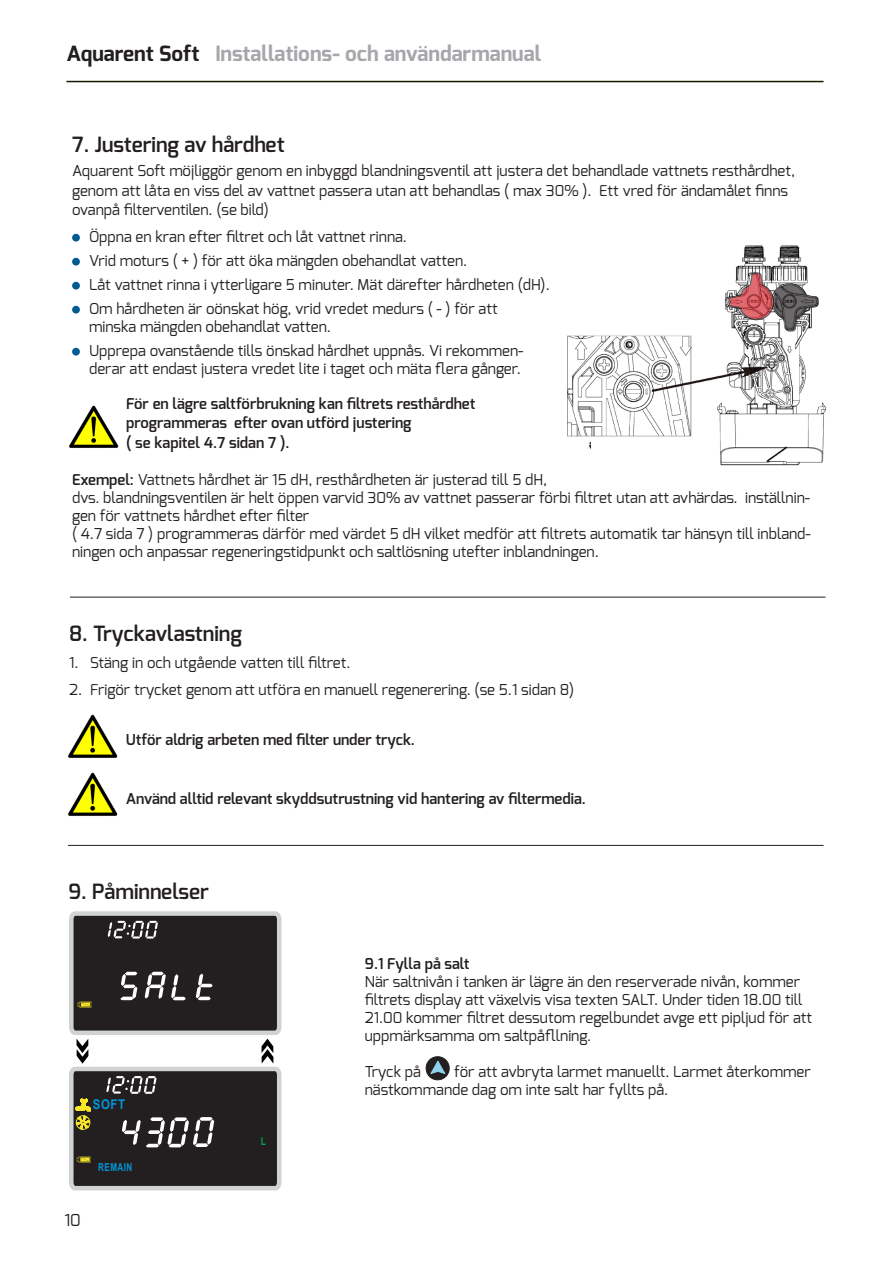
<style>
.page{position:relative;width:893px;height:1263px;background:#fff}
.page>*{position:absolute;margin:0;border:0;box-sizing:border-box;transform-origin:0 0}
.t1{font:700 21px "Exo";color:#a7a6ab}
.Mellanrubrik_16_18p{font:600 21px "Exo";color:#231f20}
.Mellanrum_5p{font:600 21px "Exo";color:#231f20}
.t2{font:16.5px "Exo";color:#231f20}
.brödtext{font:15px/18px "Exo";color:#231f20}
.Mellanrum_5p-2{font:15px/18px "Exo";color:#231f20}
.brödtext-2{font:600 15px "Exo";color:#231f20}
.Mellanrubrik_16_18p-2{font:600 15px "Exo";color:#231f20}
.Mellanrum_5p-3{font:600 15px "Exo";color:#231f20}
.t3{font:700 13.5px "Arial";color:#0095d9;scale:.85 1}
.t4{font:700 10.95px "Arial";letter-spacing:.055em;color:#0095d9;scale:.73 1}
.t5{font:700 10.8px "Arial";color:#00a54f;scale:.78 1}
.s1{color:#231f20}
.s2{font-weight:600}
</style>
<div class="page">
<hr style="left:66px;top:81px;width:757px;height:1px;background:#1a1a00">
<img style="left:68px;top:772px;width:49px;height:44px">
<img style="left:68px;top:714px;width:49px;height:44px">
<hr style="left:68px;top:845px;width:755px;height:1px;background:#231f20">
<svg style="left:69px;top:911px;width:212px;height:280px;background:#555251"></svg>
<svg style="left:425px;top:1056px;width:25px;height:25px"></svg>
<hr style="left:70px;top:597px;width:755px;height:1px;background:#231f20">
<div style="left:72px;top:234px;width:8px;height:8px;background:#015a94;border-radius:50%"></div>
<div style="left:72px;top:258px;width:8px;height:8px;background:#015a94;border-radius:50%"></div>
<div style="left:72px;top:282px;width:8px;height:8px;background:#015a94;border-radius:50%"></div>
<div style="left:72px;top:306px;width:8px;height:8px;background:#015a94;border-radius:50%"></div>
<div style="left:72px;top:348px;width:8px;height:8px;background:#015a94;border-radius:50%"></div>
<img style="left:69px;top:405px;width:49px;height:43px">
<img style="left:568px;top:246px;width:257px;height:220px">
<svg style="left:591px;top:438px;width:87px;height:19px"></svg>
<svg style="left:729px;top:273px;width:89px;height:58px"></svg>
<h1 class="t1" style="left:67px;top:40px;width:476px"><span class="s1">Aquarent Soft</span> Installations- och användarmanual</h1>
<p class="Mellanrubrik_16_18p" style="left:72px;top:131px;width:214px">7. Justering av hårdhet</p>
<p class="brödtext" style="left:72px;top:161px;width:725px;line-height:19.5px">Aquarent Soft möjliggör genom en inbyggd blandningsventil att justera det behandlade vattnets resthårdhet, genom att låta en viss del av vattnet passera utan att behandlas ( max 30% ). Ett vred för ändamålet finns ovanpå filterventilen. (se bild)</p>
<p class="brödtext" style="left:89px;top:228px;width:319px">Öppna en kran efter filtret och låt vattnet rinna.</p>
<p class="brödtext" style="left:89px;top:252px;width:380px">Vrid moturs ( + ) för att öka mängden obehandlat vatten.</p>
<p class="brödtext" style="left:89px;top:276px;width:462px">Låt vattnet rinna i ytterligare 5 minuter. Mät därefter hårdheten (dH).</p>
<p class="brödtext" style="left:89px;top:300px;width:410px">Om hårdheten är oönskat hög, vrid vredet medurs ( - ) för att</p>
<p class="brödtext" style="left:89px;top:318px;width:243px">minska mängden obehandlat vatten.</p>
<p class="brödtext" style="left:89px;top:342px;width:436px">Upprepa ovanstående tills önskad hårdhet uppnås. Vi rekommen-</p>
<p class="brödtext" style="left:89px;top:360px;width:433px">derar att endast justera vredet lite i taget och mäta flera gånger.</p>
<p class="brödtext-2" style="left:126px;top:394px;width:351px">För en lägre saltförbrukning kan filtrets resthårdhet</p>
<p class="brödtext-2" style="left:126px;top:413px;width:287px">programmeras efter ovan utförd justering</p>
<p class="brödtext-2" style="left:126px;top:433px;width:165px">( se kapitel 4.7 sidan 7 ).</p>
<p class="brödtext" style="left:72px;top:471px;width:740px"><span class="s2">Exempel:</span> Vattnets hårdhet är 15 dH, resthårdheten är justerad till 5 dH,<br>dvs. blandningsventilen är helt öppen varvid 30% av vattnet passerar förbi filtret utan att avhärdas. inställnin&shy;gen för vattnets hårdhet efter filter</p>
<p class="brödtext" style="left:72px;top:525px;width:740px">( 4.7 sida 7 ) programmeras därför med värdet 5 dH vilket medför att filtrets automatik tar hänsyn till inbland&shy;ningen och anpassar regeneringstidpunkt och saltlösning utefter inblandningen.</p>
<p class="Mellanrubrik_16_18p" style="left:69px;top:620px;width:174px">8. Tryckavlastning</p>
<p class="brödtext" style="left:69px;top:653px;width:283px">1. Stäng in och utgående vatten till filtret.</p>
<p class="brödtext" style="left:69px;top:680px;width:507px">2. Frigör trycket genom att utföra en manuell regenerering. (se 5.1 sidan 8)</p>
<p class="Mellanrubrik_16_18p-2" style="left:126px;top:730px;width:291px">Utför aldrig arbeten med filter under tryck.</p>
<p class="brödtext-2" style="left:126px;top:789px;width:462px">Använd alltid relevant skyddsutrustning vid hantering av filtermedia.</p>
<p class="Mellanrum_5p" style="left:68px;top:878px;width:142px">9. Påminnelser</p>
<p class="t3" style="left:93px;top:1095px;width:40px">SOFT</p>
<p class="t2" style="left:64px;top:1210px;width:18px">10</p>
<p class="t4" style="left:98px;top:1159px;width:48px">REMAIN</p>
<p class="t5" style="left:261px;top:1134px;width:8px">L</p>
<p class="Mellanrum_5p-3" style="left:365px;top:954px;width:106px">9.1 Fylla på salt</p>
<p class="Mellanrum_5p-2" style="left:365px;top:972px;width:449px">När saltnivån i tanken är lägre än den reserverade nivån, kommer filtrets display att växelvis visa texten SALT. Under tiden 18.00 till 21.00 kommer filtret dessutom regelbundet avge ett pipljud för att uppmärksamma om saltpåfllning.</p>
<p class="Mellanrum_5p-2" style="left:365px;top:1062px;width:58px">Tryck på</p>
<p class="Mellanrum_5p-2" style="left:365px;top:1062px;width:447px;text-indent:89px">för att avbryta larmet manuellt. Larmet återkommer nästkommande dag om inte salt har fyllts på.</p>
</div>
